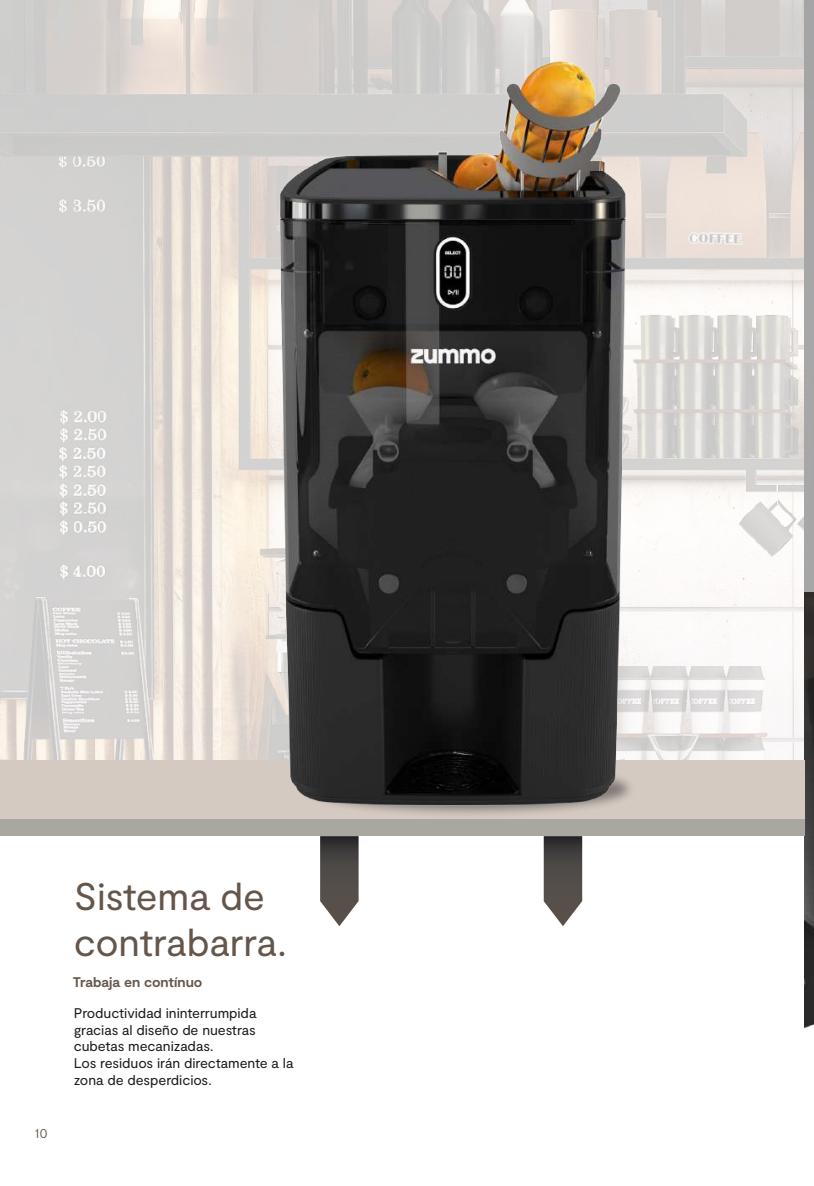
<style>
.page{position:relative;width:814px;height:1186px;background:#fff}
.page>*{position:absolute;margin:0;border:0;box-sizing:border-box;transform-origin:0 0}
.t1{font:38.5px/46.2px "Moderat";letter-spacing:-.005em;color:#64564b}
.t2{font:14px/16.8px "Moderat";letter-spacing:-.005em;color:#1b1b1b}
.t3{font:700 14px "Moderat";letter-spacing:-.005em;color:#64564b}
.t4{font:300 14px "Moderat";color:#64564b}
</style>
<div class="page">
<img style="left:0;top:0;width:804px;height:760px">
<div style="left:804px;top:0;width:10px;height:593px;background:#a7a7a7"></div>
<svg style="left:804px;top:593px;width:10px;height:436px;background:#3a3938"></svg>
<div style="left:0;top:760px;width:804px;height:59px;background:#d4cac2"></div>
<svg style="left:320px;top:836px;width:38px;height:90px;background:#645f5c"></svg>
<svg style="left:543px;top:836px;width:39px;height:90px;background:#66625f"></svg>
<div style="left:0;top:819px;width:804px;height:17px;background:#aaa7a1"></div>
<img style="left:235px;top:52px;width:448px;height:762px">
<p class="t4" style="left:34px;top:1125px;width:15px">10</p>
<h1 class="t1" style="left:74px;top:874px;width:214px">Sistema de contrabarra.</h1>
<p class="t3" style="left:73px;top:973px;width:131px">Trabaja en contínuo</p>
<p class="t2" style="left:74px;top:1005px;width:221px">Productividad ininterrumpida gracias al diseño de nuestras cubetas mecanizadas.<br>Los residuos irán directamente a la zona de desperdicios.</p>
</div>
